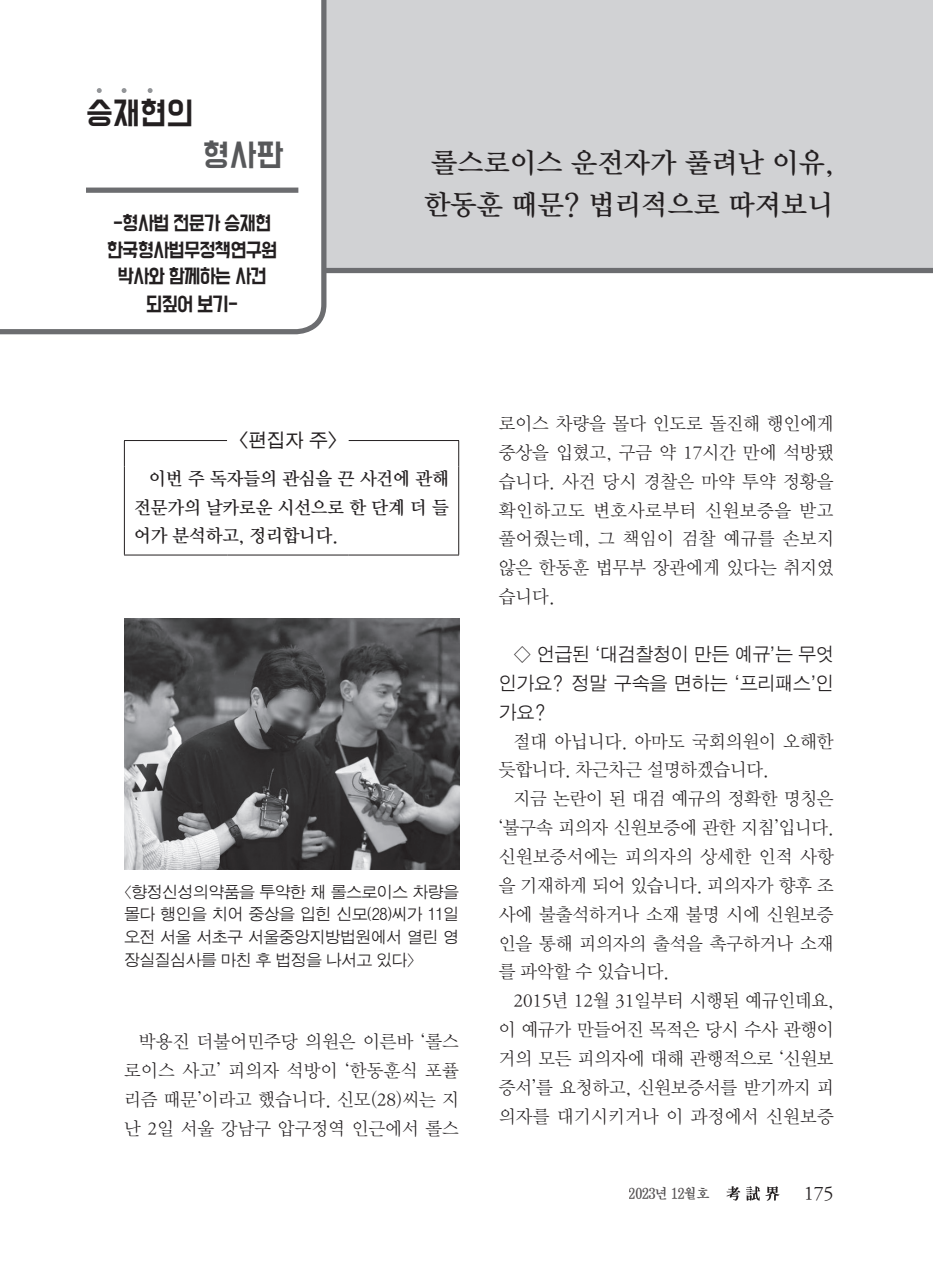
<style>
.page{position:relative;width:933px;height:1275px;background:#fff}
.page>*{position:absolute;margin:0;border:0;box-sizing:border-box;transform-origin:0 0}
.t1{font:28px/42px "DX Nmu Std 40";color:#231f20}
.t2{font:28px "BM Do Hyeon";color:#231f20}
.t3{font:28px "BM Do Hyeon";color:#57585a}
.t4{font:19.25px "DX Nmu Std 30";color:#231f20}
.t5{font:18.38px/28.9px "DX Nmu Std 20";color:#231f20;text-align:justify}
.t6{font:18.38px/28.9px "DX Nmu Std 40";letter-spacing:-.01em;color:#231f20;text-align:justify}
.t7{font:18.38px/28.9px "D Xgo Std 20";letter-spacing:-.005em;color:#231f20;text-align:justify}
.t8{font:18.38px "D Xgo Std 30";color:#231f20}
.t9{font:17.5px/26.2px "BM Do Hyeon";letter-spacing:-.05em;color:#231f20;text-align:center}
.t10{font:15.75px/22.8px "D Xgo Std 20";letter-spacing:-.025em;color:#231f20;text-align:justify}
.t11{font:14px "D Xmu Std 40";letter-spacing:-.05em;color:#231f20;scale:.95 1}
</style>
<div class="page">
<svg style="left:726px;top:1186px;width:14px;height:15px"></svg>
<svg style="left:746px;top:1186px;width:33px;height:15px"></svg>
<div style="left:266px;top:0;width:667px;height:270px;background:#d1d2d4"></div>
<svg style="left:0;top:0;width:326px;height:334px;background:#77777a"></svg>
<svg style="left:0;top:0;width:321px;height:329px"></svg>
<svg style="left:97px;top:88px;width:5px;height:5px"></svg>
<svg style="left:122px;top:88px;width:4px;height:5px"></svg>
<svg style="left:148px;top:88px;width:5px;height:5px"></svg>
<div style="left:324px;top:268px;width:609px;height:5px;background:#6c6d70"></div>
<div style="left:86px;top:188px;width:212px;height:5px;background:#6c6d70"></div>
<hr style="left:458px;top:466px;width:1px;height:89px;background:#231f20">
<svg style="left:124px;top:441px;width:1px;height:25px"></svg>
<hr style="left:124px;top:440px;width:103px;height:1px;background:#231f20">
<hr style="left:349px;top:440px;width:110px;height:1px;background:#231f20">
<svg style="left:458px;top:441px;width:1px;height:25px"></svg>
<hr style="left:124px;top:466px;width:1px;height:89px;background:#231f20">
<hr style="left:124px;top:555px;width:103px;height:1px;background:#231f20">
<hr style="left:227px;top:555px;width:121px;height:1px;background:#231f20">
<hr style="left:348px;top:555px;width:111px;height:1px;background:#231f20">
<img style="left:124px;top:618px;width:335px;height:252px">
<h1 class="t2" style="left:86px;top:99px;width:109px">승재현의</h1>
<h1 class="t3" style="left:202px;top:141px;width:82px">형사판</h1>
<p class="t9" style="left:107px;top:212px;width:172px">-형사법 전문가 승재현 한국형사법무정책연구원 박사와 함께하는 사건</p>
<p class="t9" style="left:146px;top:292px;width:93px">되짚어 보기-</p>
<h1 class="t1" style="left:424px;top:143px;width:411px">롤스로이스 운전자가 풀려난 이유, 한동훈 때문? 법리적으로 따져보니</h1>
<p class="t8" style="left:239px;top:431px;width:100px">&lt;편집자 주&gt;</p>
<p class="t6" style="left:134px;top:464px;width:316px;text-indent:15px">이번 주 독자들의 관심을 끈 사건에 관해 전문가의 날카로운 시선으로 한 단계 더 들 어가 분석하고, 정리합니다.</p>
<p class="t10" style="left:124px;top:881px;width:336px">〈향정신성의약품을 투약한 채 롤스로이스 차량을 몰다 행인을 치어 중상을 입힌 신모(28)씨가 11일 오전 서울 서초구 서울중앙지방법원에서 열린 영 장실질심사를 마친 후 법정을 나서고 있다〉</p>
<p class="t5" style="left:124px;top:1028px;width:336px;text-indent:15px">박용진 더불어민주당 의원은 이른바 ‘롤스 로이스 사고’ 피의자 석방이 ‘한동훈식 포퓰 리즘 때문’이라고 했습니다. 신모(28)씨는 지 난 2일 서울 강남구 압구정역 인근에서 롤스</p>
<p class="t5" style="left:499px;top:409px;width:336px">로이스 차량을 몰다 인도로 돌진해 행인에게 중상을 입혔고, 구금 약 17시간 만에 석방됐 습니다. 사건 당시 경찰은 마약 투약 정황을 확인하고도 변호사로부터 신원보증을 받고 풀어줬는데, 그 책임이 검찰 예규를 손보지 않은 한동훈 법무부 장관에게 있다는 취지였 습니다.</p>
<p class="t7" style="left:499px;top:640px;width:336px;text-indent:15px">◇ 언급된 ‘대검찰청이 만든 예규’는 무엇 인가요? 정말 구속을 면하는 ‘프리패스’인 가요?</p>
<p class="t5" style="left:499px;top:727px;width:336px;text-indent:15px">절대 아닙니다. 아마도 국회의원이 오해한 듯합니다. 차근차근 설명하겠습니다.</p>
<p class="t5" style="left:499px;top:785px;width:336px;text-indent:15px">지금 논란이 된 대검 예규의 정확한 명칭은 ‘불구속 피의자 신원보증에 관한 지침’입니다. 신원보증서에는 피의자의 상세한 인적 사항 을 기재하게 되어 있습니다. 피의자가 향후 조 사에 불출석하거나 소재 불명 시에 신원보증 인을 통해 피의자의 출석을 촉구하거나 소재 를 파악할 수 있습니다.</p>
<p class="t5" style="left:499px;top:987px;width:336px;text-indent:15px">2015년 12월 31일부터 시행된 예규인데요, 이 예규가 만들어진 목적은 당시 수사 관행이 거의 모든 피의자에 대해 관행적으로 ‘신원보 증서’를 요청하고, 신원보증서를 받기까지 피 의자를 대기시키거나 이 과정에서 신원보증</p>
<p class="t11" style="left:629px;top:1186px;width:87px">2023년 12월호</p>
<p class="t4" style="left:804px;top:1183px;width:31px">175</p>
</div>
